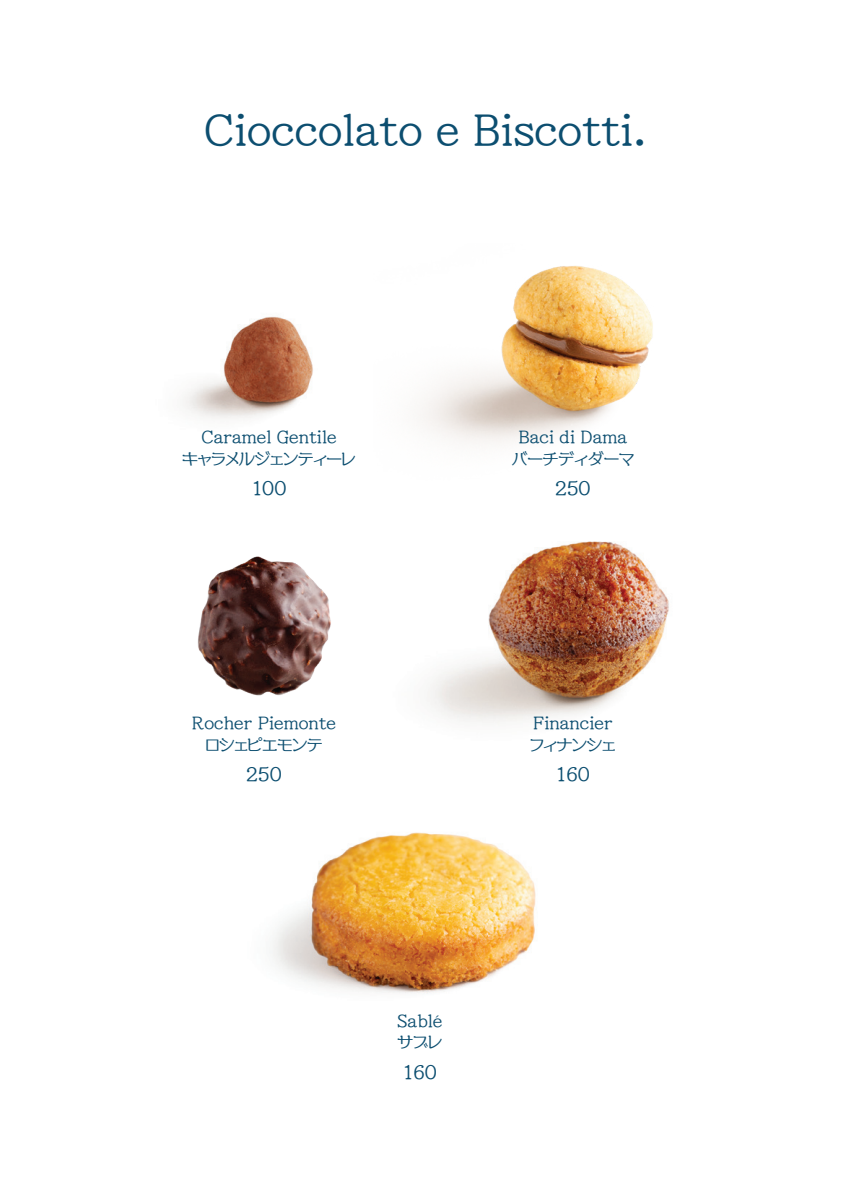
<style>
.page{position:relative;width:851px;height:1191px;background:#fff}
.page>*{position:absolute;margin:0;border:0;box-sizing:border-box;transform-origin:0 0}
.t1{font:40px "VDL AD Min Regular";color:#0c4e70}
.t2{font:18px "VDL AD Min Regular";color:#0c4e70}
.t3{font:16.2px/21.6px "VDL AD Min Regular";color:#0c4e70;text-align:center}
</style>
<div class="page">
<img style="left:419px;top:265px;width:234px;height:179px">
<img style="left:270px;top:832px;width:266px;height:161px">
<img style="left:427px;top:541px;width:242px;height:183px">
<img style="left:197px;top:556px;width:134px;height:140px">
<img style="left:183px;top:316px;width:130px;height:103px">
<h1 class="t1" style="left:204px;top:101px;width:444px">Cioccolato e Biscotti.</h1>
<p class="t3" style="left:182px;top:425px;width:176px">Caramel Gentile<br>キャラメルジェンティーレ</p>
<p class="t2" style="left:252px;top:475px;width:36px">100</p>
<p class="t3" style="left:192px;top:711px;width:146px">Rocher Piemonteロシェピエモンテ</p>
<p class="t2" style="left:246px;top:761px;width:37px">250</p>
<p class="t3" style="left:511px;top:425px;width:125px">Baci di Damaバーチディダーマ</p>
<p class="t2" style="left:555px;top:475px;width:37px">250</p>
<p class="t3" style="left:528px;top:711px;width:90px;text-align:left">Financierフィナンシェ</p>
<p class="t2" style="left:555px;top:761px;width:36px">160</p>
<p class="t3" style="left:397px;top:1009px;width:47px;text-align:left">Sabléサブレ</p>
<p class="t2" style="left:403px;top:1059px;width:36px">160</p>
</div>
